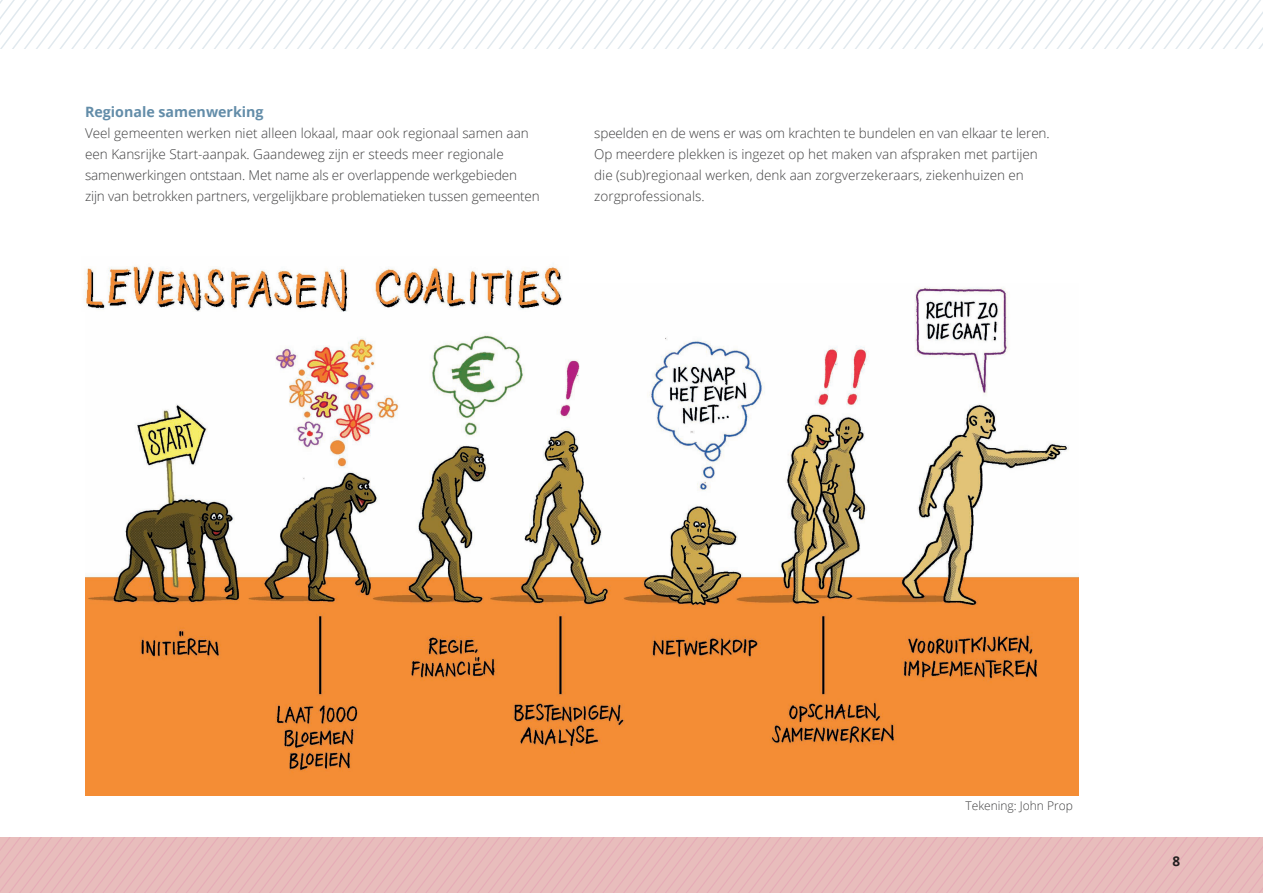
<style>
.page{position:relative;width:1263px;height:893px;background:#fff}
.page>*{position:absolute;margin:0;border:0;box-sizing:border-box;transform-origin:0 0}
.t1{font:700 14.25px "Open Sans";color:#638da9}
.t2{font:300 13.5px/21px "Open Sans";color:#3e3e3f}
.t3{font:700 13.5px "Open Sans";color:#231f20}
.t4{font:300 12px "Open Sans";color:#3e3e3f}
</style>
<div class="page">
<svg style="left:0;top:838px;width:1263px;height:55px;background:#e7babb"></svg>
<svg style="left:0;top:0;width:1263px;height:49px"></svg>
<img style="left:85px;top:287px;width:993px;height:508px">
<img style="left:85px;top:266px;width:484px;height:45px">
<p class="t1" style="left:85px;top:102px;width:180px">Regionale samenwerking</p>
<p class="t2" style="left:85px;top:122px;width:456px">Veel gemeenten werken niet alleen lokaal, maar ook regionaal samen aan een Kansrijke Start-aanpak. Gaandeweg zijn er steeds meer regionale samenwerkingen ontstaan. Met name als er overlappende werkgebieden zijn van betrokken partners, vergelijkbare problematieken tussen gemeenten</p>
<p class="t2" style="left:594px;top:122px;width:457px">speelden en de wens er was om krachten te bundelen en van elkaar te leren.<br>Op meerdere plekken is ingezet op het maken van afspraken met partijen die (sub)regionaal werken, denk aan zorgverzekeraars, ziekenhuizen en zorgprofessionals.</p>
<p class="t4" style="left:965px;top:797px;width:109px">Tekening: John Prop</p>
<p class="t3" style="left:1172px;top:852px;width:9px">8</p>
</div>
